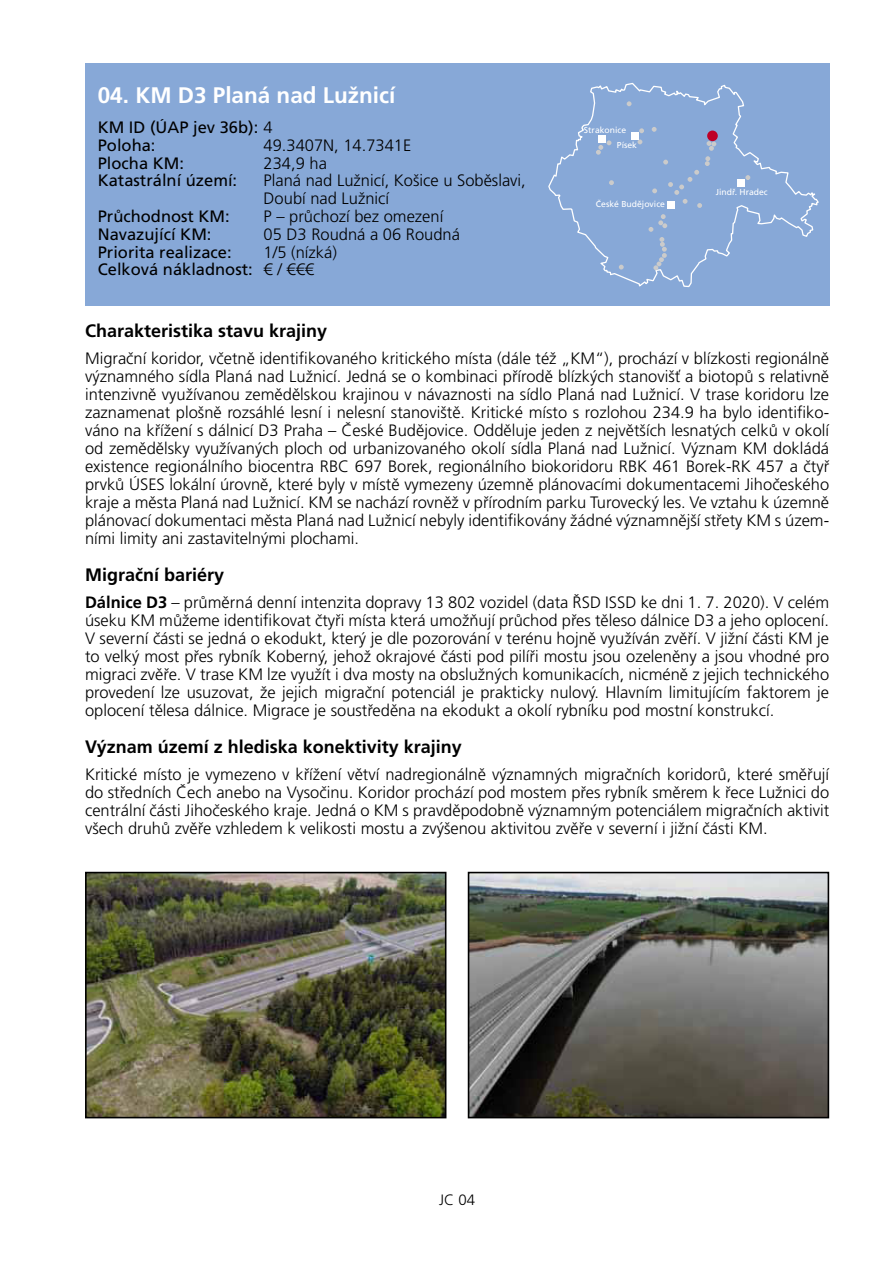
<style>
.page{position:relative;width:893px;height:1263px;background:#fff}
.page>*{position:absolute;margin:0;border:0;box-sizing:border-box;transform-origin:0 0}
.t1{font:700 22.5px "Frutiger CE";color:#fff}
.t2{font:700 18px "Frutiger CE";color:#000}
.t3{font:300 16.5px/18px "Frutiger CE";color:#000;text-align:justify}
.t4{font:16.5px/17.7px "Frutiger CE";color:#000}
.t5{font:300 15px "Frutiger CE";color:#000}
.t6{font:8.7px/15.5px "Frutiger CE";color:#fff}
.s1{font-weight:300}
.s2{font-family:"Frutiger LT Std";font-weight:300}
.s3{font-weight:700}
</style>
<div class="page">
<div style="left:85px;top:64px;width:744px;height:242px;background:#87a8d7"></div>
<svg style="left:548px;top:83px;width:271px;height:204px"></svg>
<svg style="left:596px;top:140px;width:15px;height:15px"></svg>
<svg style="left:609px;top:180px;width:5px;height:5px"></svg>
<svg style="left:637px;top:139px;width:5px;height:5px"></svg>
<svg style="left:639px;top:128px;width:5px;height:5px"></svg>
<svg style="left:627px;top:101px;width:5px;height:5px"></svg>
<svg style="left:652px;top:127px;width:5px;height:5px"></svg>
<svg style="left:649px;top:214px;width:18px;height:56px"></svg>
<svg style="left:619px;top:265px;width:5px;height:5px"></svg>
<svg style="left:745px;top:175px;width:5px;height:5px"></svg>
<svg style="left:663px;top:136px;width:53px;height:72px"></svg>
<svg style="left:652px;top:188px;width:5px;height:5px"></svg>
<div style="left:737px;top:179px;width:8px;height:8px;background:#fff"></div>
<div style="left:667px;top:201px;width:7px;height:7px;background:#fff"></div>
<div style="left:631px;top:132px;width:8px;height:7px;background:#fff"></div>
<div style="left:598px;top:135px;width:8px;height:7px;background:#fff"></div>
<div style="left:707px;top:131px;width:11px;height:10px;background:#be0027;border-radius:50%"></div>
<img style="left:471px;top:875px;width:355px;height:240px">
<div style="left:468px;top:872px;width:361px;height:246px;border:2px solid #000"></div>
<img style="left:88px;top:875px;width:355px;height:240px">
<div style="left:85px;top:872px;width:361px;height:246px;border:2px solid #000"></div>
<h1 class="t1" style="left:98px;top:83px;width:299px">04. KM D3 Planá nad Lužnicí</h1>
<p class="t4" style="left:98px;top:119px;width:177px">KM ID (ÚAP jev 36b): <span class="s1">4<br></span>Poloha:</p>
<p class="t3" style="left:264px;top:137px;width:149px">49.3407N, 14.7341E</p>
<p class="t4" style="left:98px;top:155px;width:88px">Plocha KM:</p>
<p class="t3" style="left:264px;top:154px;width:65px">234,9 ha</p>
<p class="t4" style="left:98px;top:172px;width:141px">Katastrální území:</p>
<p class="t3" style="left:264px;top:172px;width:264px">Planá nad Lužnicí, Košice u Soběslavi,<br>Doubí nad Lužnicí</p>
<p class="t4" style="left:98px;top:208px;width:134px">Průchodnost KM:</p>
<p class="t3" style="left:264px;top:208px;width:181px">P – průchozí bez omezení</p>
<p class="t4" style="left:98px;top:226px;width:115px">Navazující KM:</p>
<p class="t3" style="left:264px;top:226px;width:198px">05 D3 Roudná a 06 Roudná</p>
<p class="t4" style="left:98px;top:243px;width:135px">Priorita realizace:</p>
<p class="t4" style="left:98px;top:243px;width:241px;text-indent:166px"><span class="s1">1/5 (nízká)<br></span>Celková nákladnost: <span class="s2">€ / €€€</span></p>
<p class="t6" style="left:617px;top:122px;width:22px;text-indent:-33px">Strakonice<br>Písek</p>
<p class="t6" style="left:596px;top:197px;width:71px">České Budějovice</p>
<p class="t6" style="left:716px;top:184px;width:53px">Jindř. Hradec</p>
<p class="t2" style="left:85px;top:321px;width:244px">Charakteristika stavu krajiny</p>
<p class="t3" style="left:85px;top:349px;width:746px">Migrační koridor, včetně identifikovaného kritického místa (dále též „KM“), prochází v blízkosti regionálně významného sídla Planá nad Lužnicí. Jedná se o kombinaci přírodě blízkých stanovišť a biotopů s relativně intenzivně využívanou zemědělskou krajinou v návaznosti na sídlo Planá nad Lužnicí. V trase koridoru lze zaznamenat plošně rozsáhlé lesní i nelesní stanoviště. Kritické místo s rozlohou 234.9 ha bylo identifiko&shy;váno na křížení s dálnicí D3 Praha – České Budějovice. Odděluje jeden z největších lesnatých celků v okolí od zemědělsky využívaných ploch od urbanizovaného okolí sídla Planá nad Lužnicí. Význam KM dokládá existence regionálního biocentra RBC 697 Borek, regionálního biokoridoru RBK 461 Borek-RK 457 a čtyř prvků ÚSES lokální úrovně, které byly v místě vymezeny územně plánovacími dokumentacemi Jihočeského kraje a města Planá nad Lužnicí. KM se nachází rovněž v přírodním parku Turovecký les. Ve vztahu k územně plánovací dokumentaci města Planá nad Lužnicí nebyly identifikovány žádné významnější střety KM s územ&shy;ními limity ani zastavitelnými plochami.</p>
<p class="t2" style="left:85px;top:565px;width:141px">Migrační bariéry</p>
<p class="t3" style="left:85px;top:593px;width:746px"><span class="s3">Dálnice D3</span> – průměrná denní intenzita dopravy 13 802 vozidel (data ŘSD ISSD ke dni 1. 7. 2020). V celém úseku KM můžeme identifikovat čtyři místa která umožňují průchod přes těleso dálnice D3 a jeho oplocení.<br>V severní části se jedná o ekodukt, který je dle pozorování v terénu hojně využíván zvěří. V jižní části KM je to velký most přes rybník Koberný, jehož okrajové části pod pilíři mostu jsou ozeleněny a jsou vhodné pro migraci zvěře. V trase KM lze využít i dva mosty na obslužných komunikacích, nicméně z jejich technického provedení lze usuzovat, že jejich migrační potenciál je prakticky nulový. Hlavním limitujícím faktorem je oplocení tělesa dálnice. Migrace je soustředěna na ekodukt a okolí rybníku pod mostní konstrukcí.</p>
<p class="t2" style="left:85px;top:738px;width:378px">Význam území z hlediska konektivity krajiny</p>
<p class="t3" style="left:85px;top:765px;width:746px">Kritické místo je vymezeno v křížení větví nadregionálně významných migračních koridorů, které směřují do středních Čech anebo na Vysočinu. Koridor prochází pod mostem přes rybník směrem k řece Lužnici do centrální části Jihočeského kraje. Jedná o KM s pravděpodobně významným potenciálem migračních aktivit všech druhů zvěře vzhledem k velikosti mostu a zvýšenou aktivitou zvěře v severní i jižní části KM.</p>
<p class="t5" style="left:439px;top:1192px;width:37px">JC 04</p>
</div>
